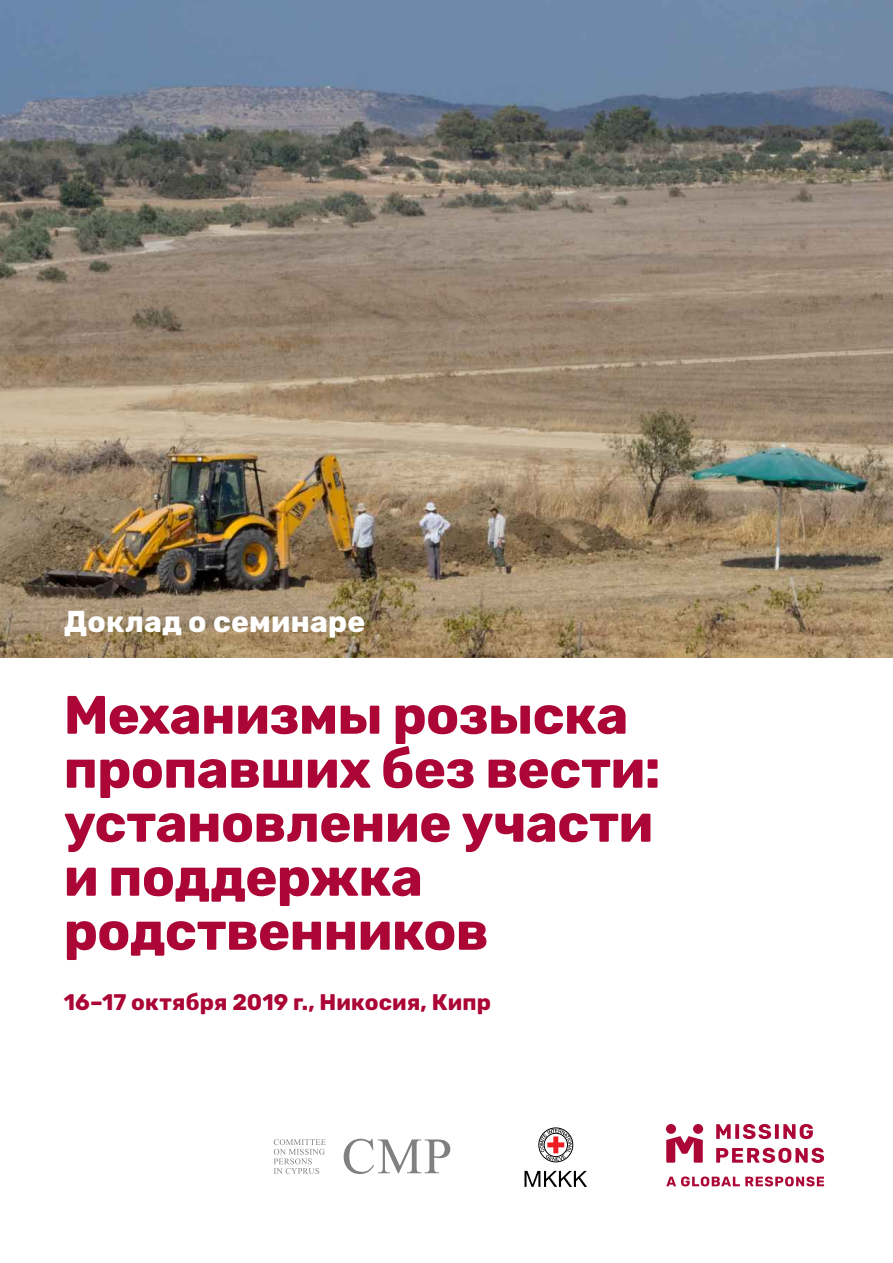
<style>
.page{position:relative;width:893px;height:1263px;background:#fff}
.page>*{position:absolute;margin:0;border:0;box-sizing:border-box;transform-origin:0 0}
.A4_Subtitle{font:700 54px/54px "Rubik";letter-spacing:-.01em;color:#ab0635}
.A4_Title{font:700 30px "Rubik";letter-spacing:.005em;color:#fff}
.A4_Subtitle-2{font:700 22.5px "Rubik";letter-spacing:.005em;color:#ab0635}
</style>
<div class="page">
<img style="left:0;top:0;width:893px;height:658px">
<svg style="left:344px;top:1139px;width:106px;height:35px"></svg>
<svg style="left:274px;top:1139px;width:52px;height:35px"></svg>
<svg style="left:666px;top:1136px;width:37px;height:27px"></svg>
<div style="left:666px;top:1124px;width:10px;height:10px;background:#ab0635;border-radius:50%"></div>
<div style="left:693px;top:1124px;width:10px;height:10px;background:#ab0635;border-radius:50%"></div>
<svg style="left:716px;top:1148px;width:108px;height:15px"></svg>
<svg style="left:716px;top:1124px;width:97px;height:15px"></svg>
<svg style="left:666px;top:1176px;width:158px;height:10px"></svg>
<div style="left:539px;top:1128px;width:34px;height:34px;border:1px solid #000;border-radius:50%"></div>
<svg style="left:540px;top:1129px;width:32px;height:32px"></svg>
<svg style="left:524px;top:1171px;width:63px;height:16px"></svg>
<p class="A4_Title" style="left:64px;top:604px;width:303px">Доклад о семинаре</p>
<p class="A4_Subtitle" style="left:64px;top:689px;width:598px">Механизмы розыска пропавших без вести: установление участи и поддержка родственников</p>
<p class="A4_Subtitle-2" style="left:64px;top:989px;width:429px">16–17 октября 2019 г., Никосия, Кипр</p>
</div>
